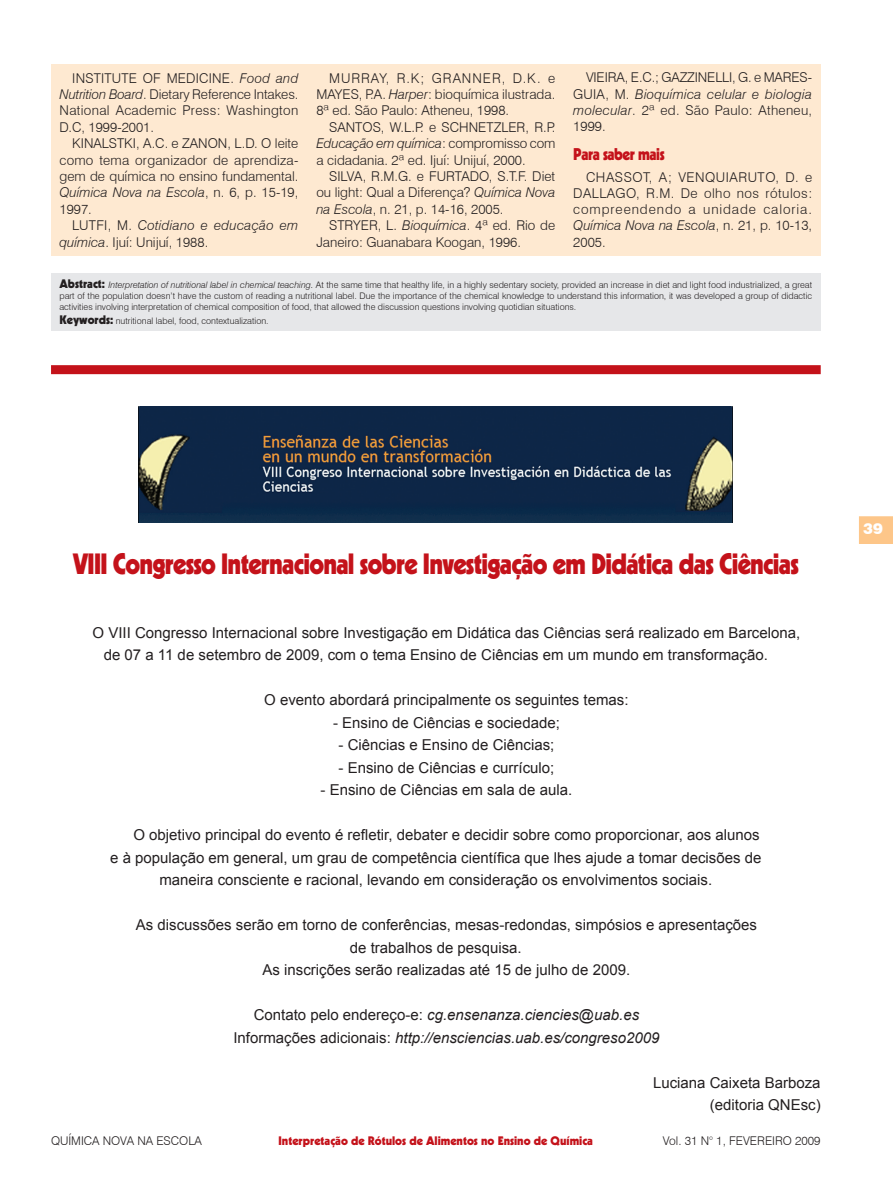
<style>
.page{position:relative;width:893px;height:1191px;background:#fff}
.page>*{position:absolute;margin:0;border:0;box-sizing:border-box;transform-origin:0 0}
.t1{font:900 28.5px "Kabel";letter-spacing:-.03em;color:#c4121a;scale:.9 1}
.t2{font:900 16.5px "Kabel";letter-spacing:-.03em;color:#c4121a;scale:.9 1}
.t3{font:15px/22.5px "Arial";color:#231f20}
.t4{font:italic 15px/22.5px "Arial";color:#231f20;text-align:center}
.t5{font:900 15px "Swiss 721 BT";color:#fff}
.t6{font:300 13.5px/16.4px "Swiss 721 BT";color:#231f20;text-align:justify}
.t7{font:italic 300 13.5px/16.4px "Swiss 721 BT";letter-spacing:.02em;color:#231f20}
.t8{font:900 12px "Kabel";color:#c4121a}
.t9{font:300 12px "Swiss 721 BT";color:#231f20}
.t10{font:300 9px/10.8px "Swiss 721 BT";color:#231f20;text-align:justify}
.s1{font-style:italic}
.s2{font-style:normal}
.s3{font-family:"Kabel";font-weight:900;font-size:12px}
</style>
<div class="page">
<svg style="left:859px;top:516px;width:34px;height:28px"></svg>
<div style="left:51px;top:274px;width:770px;height:57px;background:#e6e7e9"></div>
<div style="left:51px;top:64px;width:770px;height:191px;background:#fee9d1"></div>
<div style="left:51px;top:365px;width:770px;height:9px;background:#c4121a"></div>
<img style="left:139px;top:407px;width:594px;height:115px">
<p class="t6" style="left:60px;top:69px;width:240px;text-indent:13px">INSTITUTE OF MEDICINE. <span class="s1">Food and Nutrition Board</span>. Dietary Reference Intakes.<br>National Academic Press: Washington D.C, 1999-2001.</p>
<p class="t6" style="left:60px;top:135px;width:240px;text-indent:13px">KINALSTKI, A.C. e ZANON, L.D. O leite como tema organizador de aprendiza&shy;gem de química no ensino fundamental.<br><span class="s1">Química Nova na Escola</span>, n. 6, p. 15-19, 1997.</p>
<p class="t7" style="left:60px;top:217px;width:240px;text-indent:13px"><span class="s2">LUTFI, M.</span> Cotidiano e educação em química<span class="s2">. Ijuí: Unijuí, 1988.</span></p>
<p class="t6" style="left:316px;top:69px;width:240px;text-indent:13px">MURRAY, R.K; GRANNER, D.K. e MAYES, P.A. <span class="s1">Harper</span>: bioquímica ilustrada.<br>8ª ed. São Paulo: Atheneu, 1998.</p>
<p class="t6" style="left:316px;top:119px;width:240px;text-indent:13px">SANTOS, W.L.P. e SCHNETZLER, R.P.<br><span class="s1">Educação em química</span>: compromisso com a cidadania. 2ª ed. Ijuí: Unijuí, 2000.</p>
<p class="t6" style="left:316px;top:168px;width:240px;text-indent:13px">SILVA, R.M.G. e FURTADO, S.T.F. Diet ou light: Qual a Diferença? <span class="s1">Química Nova na Escola</span>, n. 21, p. 14-16, 2005.</p>
<p class="t6" style="left:316px;top:217px;width:240px;text-indent:13px">STRYER, L. <span class="s1">Bioquímica</span>. 4ª ed. Rio de<br>Janeiro: Guanabara Koogan, 1996.</p>
<p class="t6" style="left:573px;top:69px;width:240px;text-indent:13px">VIEIRA, E.C.; GAZZINELLI, G. e MARES-GUIA, M. <span class="s1">Bioquímica celular e biologia molecular</span>. 2ª ed. São Paulo: Atheneu, 1999.</p>
<p class="t2" style="left:573px;top:144px;width:103px">Para saber mais</p>
<p class="t6" style="left:573px;top:169px;width:240px;text-indent:13px">CHASSOT, A; VENQUIARUTO, D. e DALLAGO, R.M. De olho nos rótulos: compreendendo a unidade caloria.<br><span class="s1">Química Nova na Escola</span>, n. 21, p. 10-13, 2005.</p>
<p class="t10" style="left:59px;top:279px;width:754px"><span class="s3">Abstract:</span> <span class="s1">Interpretation of nutritional label in chemical teaching.</span> At the same time that healthy life, in a highly sedentary society, provided an increase in diet and light food industrialized, a great part of the population doesn’t have the custom of reading a nutritional label. Due the importance of the chemical knowledge to understand this information, it was developed a group of didactic activities involving interpretation of chemical composition of food, that allowed the discussion questions involving quotidian situations.</p>
<p class="t10" style="left:59px;top:315px;width:211px"><span class="s3">Keywords:</span> nutritional label, food, contextualization.</p>
<h1 class="t1" style="left:73px;top:545px;width:808px">VIII Congresso Internacional sobre Investigação em Didática das Ciências</h1>
<p class="t3" style="left:104px;top:621px;width:698px;text-indent:-11px">O VIII Congresso Internacional sobre Investigação em Didática das Ciências será realizado em Barcelona, de 07 a 11 de setembro de 2009, com o tema Ensino de Ciências em um mundo em transformação.</p>
<p class="t3" style="left:264px;top:688px;width:366px">O evento abordará principalmente os seguintes temas:</p>
<p class="t3" style="left:333px;top:711px;width:228px">- Ensino de Ciências e sociedade;</p>
<p class="t3" style="left:338px;top:733px;width:217px">- Ciências e Ensino de Ciências;</p>
<p class="t3" style="left:338px;top:756px;width:217px">- Ensino de Ciências e currículo;</p>
<p class="t3" style="left:321px;top:778px;width:253px">- Ensino de Ciências em sala de aula.</p>
<p class="t3" style="left:133px;top:823px;width:628px">O objetivo principal do evento é refletir, debater e decidir sobre como proporcionar, aos alunos</p>
<p class="t3" style="left:110px;top:846px;width:653px">e à população em general, um grau de competência científica que lhes ajude a tomar decisões de</p>
<p class="t3" style="left:159px;top:868px;width:554px">maneira consciente e racional, levando em consideração os envolvimentos sociais.</p>
<p class="t3" style="left:136px;top:913px;width:623px">As discussões serão em torno de conferências, mesas-redondas, simpósios e apresentações</p>
<p class="t3" style="left:350px;top:936px;width:173px">de trabalhos de pesquisa.</p>
<p class="t3" style="left:263px;top:958px;width:369px">As inscrições serão realizadas até 15 de julho de 2009.</p>
<p class="t4" style="left:233px;top:1003px;width:428px"><span class="s2">Contato pelo endereço-e:</span> cg.ensenanza.ciencies@uab.es<br><span class="s2">Informações adicionais:</span> http://ensciencias.uab.es/congreso2009</p>
<p class="t3" style="left:653px;top:1071px;width:169px;text-align:right">Luciana Caixeta Barboza (editoria QNEsc)</p>
<p class="t9" style="left:51px;top:1133px;width:152px">QUÍMICA NOVA NA ESCOLA</p>
<p class="t8" style="left:279px;top:1133px;width:316px">Interpretação de Rótulos de Alimentos no Ensino de Química</p>
<p class="t9" style="left:663px;top:1133px;width:159px">Vol. 31 N° 1, FEVEREIRO 2009</p>
<p class="t5" style="left:863px;top:519px;width:21px">39</p>
</div>
